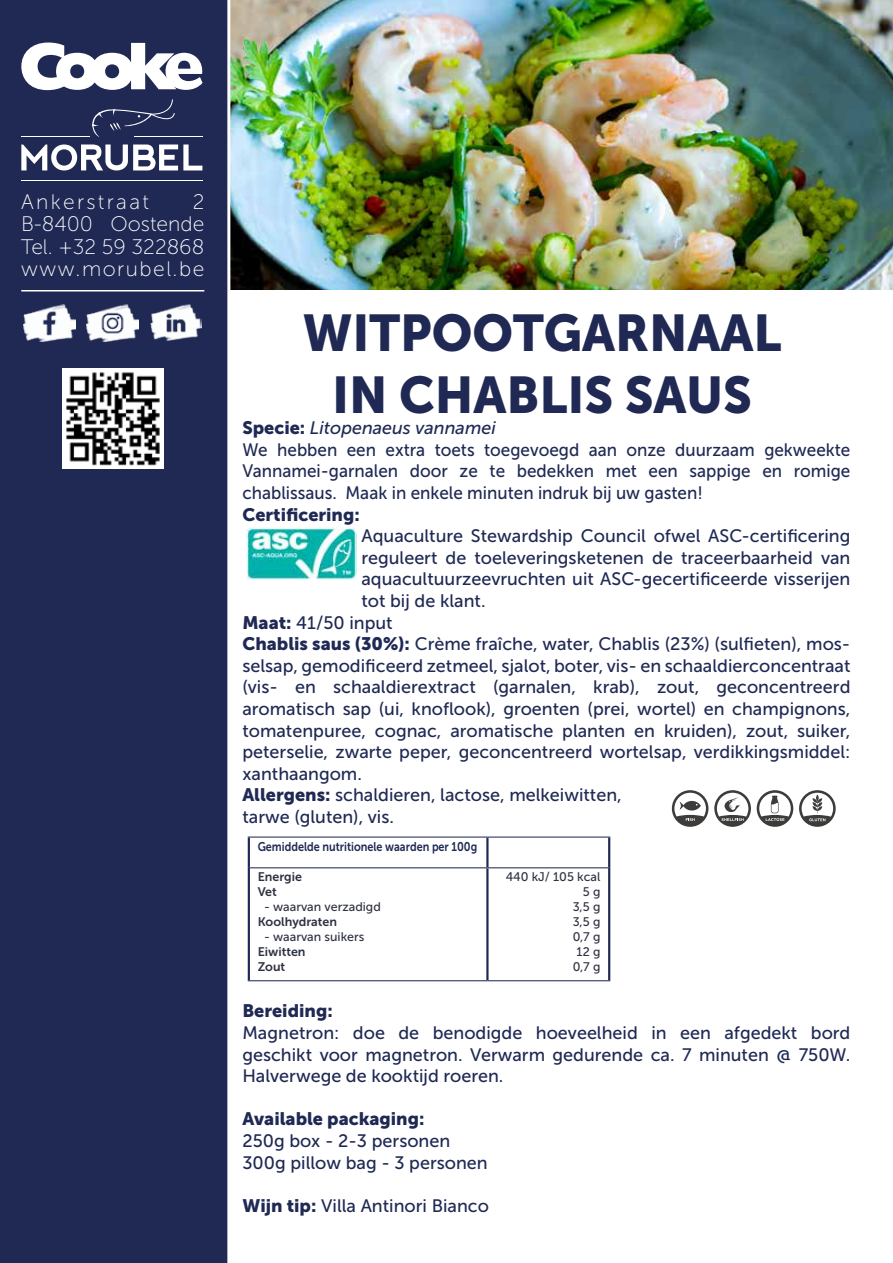
<style>
.page{position:relative;width:893px;height:1263px;background:#fff}
.page>*{position:absolute;margin:0;border:0;box-sizing:border-box;transform-origin:0 0}
.t1{font:51.3px/61.5px "Museo Sans 900";color:#1f2954;text-align:center}
.t2{font:21px/22.5px "Museo Sans 100";letter-spacing:.035em;color:#fff;text-align:justify}
.t3{font:21px "Museo Sans 100";letter-spacing:.11em;color:#fff}
.t4{font:18px/21.6px "Museo Sans 500";color:#1f2954;text-align:justify}
.t5{font:18px/21.6px "Museo Sans 500";color:#1f2954;scale:.95 1}
.t6{font:18px "Museo Sans 900";color:#1f2954}
.t7{font:12.6px "Museo Sans 700";color:#1f2954;scale:.86 1}
.t8{font:12.45px/15px "Museo Sans 500";color:#2e3142;text-align:right}
.t9{font:12.45px/15px "Museo Sans 700";color:#2e3142}
.s1{font-family:"Museo Sans 900"}
.s2{font-style:italic}
</style>
<div class="page">
<img style="left:230px;top:0;width:663px;height:289px">
<hr style="left:248px;top:836px;width:239px;height:1px;background:#1f2954">
<hr style="left:487px;top:836px;width:123px;height:1px;background:#1f2954">
<hr style="left:250px;top:867px;width:237px;height:1px;background:#1f2954">
<hr style="left:487px;top:867px;width:121px;height:1px;background:#1f2954">
<hr style="left:248px;top:837px;width:2px;height:31px;background:#1f2954">
<hr style="left:486px;top:837px;width:3px;height:30px;background:#1f2954">
<hr style="left:608px;top:837px;width:2px;height:31px;background:#1f2954">
<hr style="left:248px;top:868px;width:2px;height:112px;background:#1f2954">
<hr style="left:486px;top:868px;width:3px;height:112px;background:#1f2954">
<hr style="left:608px;top:868px;width:2px;height:112px;background:#1f2954">
<hr style="left:248px;top:980px;width:239px;height:1px;background:#1f2954">
<hr style="left:487px;top:980px;width:123px;height:1px;background:#1f2954">
<svg style="left:714px;top:790px;width:37px;height:37px"></svg>
<svg style="left:717px;top:793px;width:31px;height:28px"></svg>
<svg style="left:799px;top:790px;width:37px;height:37px"></svg>
<svg style="left:802px;top:793px;width:31px;height:28px"></svg>
<div style="left:757px;top:790px;width:36px;height:37px;background:#3d3c3b;border-radius:50%"></div>
<svg style="left:759px;top:793px;width:32px;height:28px"></svg>
<div style="left:672px;top:790px;width:36px;height:37px;background:#3d3c3b;border-radius:50%"></div>
<svg style="left:674px;top:793px;width:32px;height:28px"></svg>
<div style="left:0;top:0;width:228px;height:1263px;background:#1f2954"></div>
<img style="left:63px;top:368px;width:100px;height:101px">
<img style="left:24px;top:304px;width:51px;height:37px">
<img style="left:87px;top:304px;width:51px;height:37px">
<img style="left:150px;top:304px;width:51px;height:38px">
<hr style="left:21px;top:290px;width:183px;height:1px;background:#fff">
<svg style="left:21px;top:144px;width:181px;height:26px"></svg>
<hr style="left:21px;top:136px;width:69px;height:1px;background:#fff">
<hr style="left:134px;top:136px;width:69px;height:1px;background:#fff">
<hr style="left:21px;top:180px;width:182px;height:1px;background:#fff">
<svg style="left:89px;top:99px;width:86px;height:38px;background:#303a61"></svg>
<svg style="left:21px;top:43px;width:182px;height:47px"></svg>
<img style="left:247px;top:527px;width:110px;height:53px">
<p class="t2" style="left:21px;top:191px;width:185px;text-indent:171px">2<br>B-8400 Oostende Tel. +32 59 322868 www.morubel.be</p>
<p class="t3" style="left:21px;top:190px;width:129px">Ankerstraat</p>
<h1 class="t1" style="left:303px;top:302px;width:480px">WITPOOTGARNAAL<br>IN CHABLIS SAUS</h1>
<p class="t5" style="left:242px;top:417px;width:642px"><span class="s1">Specie:</span> <span class="s2">Litopenaeus vannamei<br></span>We hebben een extra toets toegevoegd aan onze duurzaam gekweekte Vannamei-garnalen door ze te bedekken met een sappige en romige chablissaus. Maak in enkele minuten indruk bij uw gasten!</p>
<p class="t6" style="left:242px;top:504px;width:119px">Certificering:</p>
<p class="t4" style="left:361px;top:525px;width:490px">Aquaculture Stewardship Council ofwel ASC-certificering</p>
<p class="t4" style="left:361px;top:547px;width:491px">reguleert de toeleveringsketenen de traceerbaarheid van</p>
<p class="t4" style="left:361px;top:568px;width:490px">aquacultuurzeevruchten uit ASC-gecertificeerde visserijen</p>
<p class="t4" style="left:361px;top:590px;width:126px">tot bij de klant.</p>
<p class="t4" style="left:242px;top:612px;width:152px"><span class="s1">Maat:</span> 41/50 input</p>
<p class="t4" style="left:242px;top:633px;width:610px"><span class="s1">Chablis saus (30%):</span> Crème fraîche, water, Chablis (23%) (sulfieten), mos-</p>
<p class="t4" style="left:242px;top:655px;width:610px">selsap, gemodificeerd zetmeel, sjalot, boter, vis- en schaaldierconcentraat</p>
<p class="t4" style="left:242px;top:676px;width:610px">(vis- en schaaldierextract (garnalen, krab), zout, geconcentreerd</p>
<p class="t4" style="left:242px;top:698px;width:610px">aromatisch sap (ui, knoflook), groenten (prei, wortel) en champignons,</p>
<p class="t4" style="left:242px;top:720px;width:610px">tomatenpuree, cognac, aromatische planten en kruiden), zout, suiker,</p>
<p class="t4" style="left:242px;top:741px;width:610px">peterselie, zwarte peper, geconcentreerd wortelsap, verdikkingsmiddel:</p>
<p class="t4" style="left:242px;top:763px;width:121px">xanthaangom.</p>
<p class="t4" style="left:242px;top:784px;width:381px"><span class="s1">Allergens:</span> schaldieren, lactose, melkeiwitten,</p>
<p class="t4" style="left:242px;top:806px;width:153px">tarwe (gluten), vis.</p>
<p class="t7" style="left:258px;top:839px;width:257px">Gemiddelde nutritionele waarden per 100g</p>
<p class="t9" style="left:258px;top:869px;width:46px">Energie<br>Vet</p>
<p class="t8" style="left:264px;top:899px;width:118px">- waarvan verzadigd</p>
<p class="t9" style="left:258px;top:914px;width:81px">Koolhydraten</p>
<p class="t8" style="left:264px;top:929px;width:102px">- waarvan suikers</p>
<p class="t9" style="left:258px;top:944px;width:49px">Eiwitten<br>Zout</p>
<p class="t8" style="left:506px;top:869px;width:96px">440 kJ/ 105 kcal<br>5 g<br>3,5 g<br>3,5 g<br>0,7 g<br>12 g<br>0,7 g</p>
<p class="t6" style="left:242px;top:1001px;width:92px">Bereiding:</p>
<p class="t4" style="left:242px;top:1022px;width:610px">Magnetron: doe de benodigde hoeveelheid in een afgedekt bord geschikt voor magnetron. Verwarm gedurende ca. 7 minuten @ 750W.<br>Halverwege de kooktijd roeren.</p>
<p class="t6" style="left:242px;top:1109px;width:184px">Available packaging:</p>
<p class="t4" style="left:242px;top:1130px;width:247px">250g box - 2-3 personen<br>300g pillow bag - 3 personen</p>
<p class="t4" style="left:242px;top:1195px;width:248px"><span class="s1">Wijn tip:</span> Villa Antinori Bianco</p>
</div>
